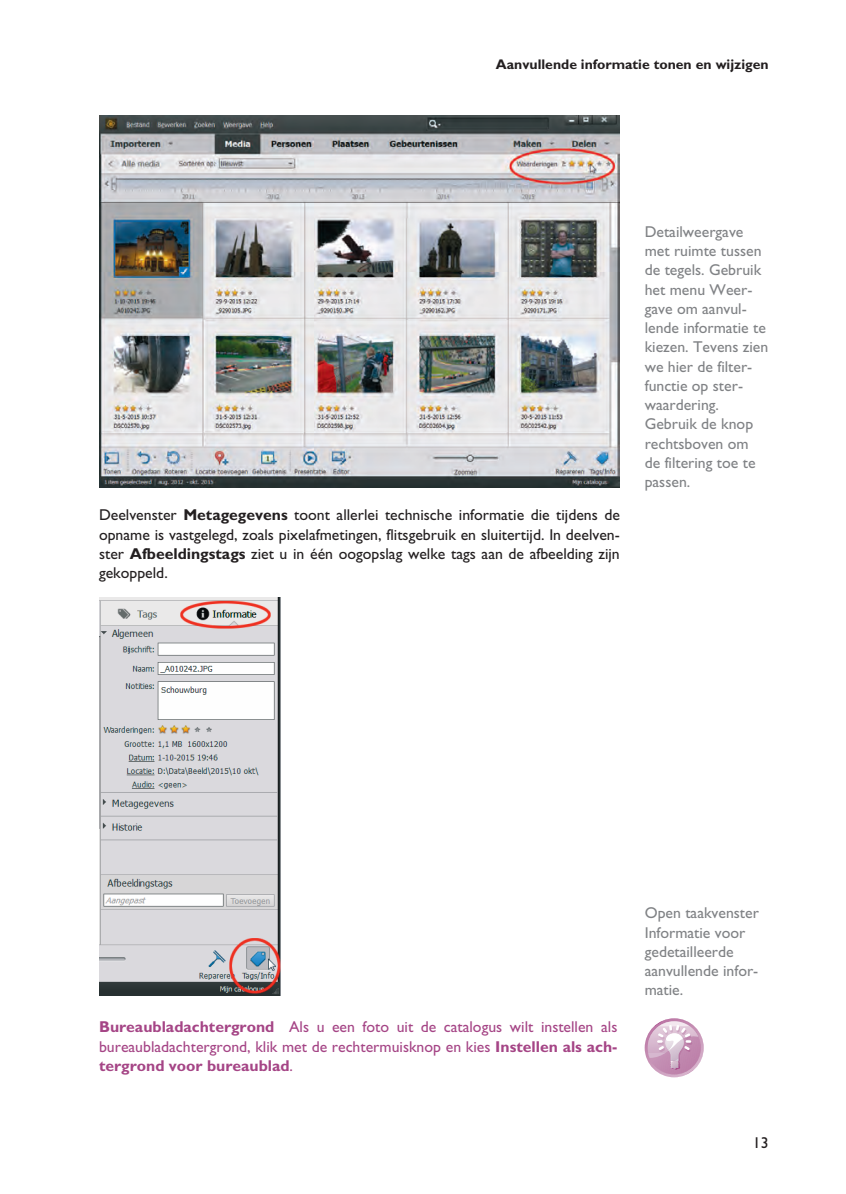
<style>
.page{position:relative;width:846px;height:1194px;background:#fff}
.page>*{position:absolute;margin:0;border:0;box-sizing:border-box;transform-origin:0 0}
.t1{font:15.75px/19.2px "Gill Sans";color:#808285}
.t2{font:15.75px/19.2px "Gill Sans";color:#231f20;text-align:justify}
.t3{font:15.75px/19.6px "Gill Sans";color:#a54586;text-align:justify}
.t4{font:700 14px "Gill Sans";color:#231f20}
.s1{font-weight:700}
</style>
<div class="page">
<img style="left:99px;top:116px;width:521px;height:371px">
<img style="left:99px;top:597px;width:181px;height:398px">
<svg style="left:645px;top:1018px;width:59px;height:59px"></svg>
<p class="t4" style="left:496px;top:59px;width:274px">Aanvullende informatie tonen en wijzigen</p>
<p class="t2" style="left:99px;top:507px;width:522px">Deelvenster <span class="s1">Metagegevens</span> toont allerlei technische informatie die tijdens de opname is vastgelegd, zoals pixelafmetingen, flitsgebruik en sluitertijd. In deelven&shy;ster <span class="s1">Afbeeldingstags</span> ziet u in één oogopslag welke tags aan de afbeelding zijn gekoppeld.</p>
<p class="t1" style="left:645px;top:224px;width:125px">Detailweergave met ruimte tussen de tegels. Gebruik het menu Weer&shy;gave om aanvul&shy;lende informatie te kiezen. Tevens zien we hier de filter&shy;functie op ster&shy;waardering.<br>Gebruik de knop rechtsboven om<br>de filtering toe te passen.</p>
<p class="t3" style="left:99px;top:1019px;width:520px"><span class="s1">Bureaubladachtergrond</span> Als u een foto uit de catalogus wilt instellen als bureaubladachtergrond, klik met de rechtermuisknop en kies <span class="s1">Instellen als ach&shy;tergrond voor bureaublad</span>.</p>
<p class="t1" style="left:645px;top:905px;width:116px">Open taakvenster<br>Informatie voor gedetailleerde aanvullende infor&shy;matie.</p>
<p class="t2" style="left:753px;top:1134px;width:17px">13</p>
</div>
